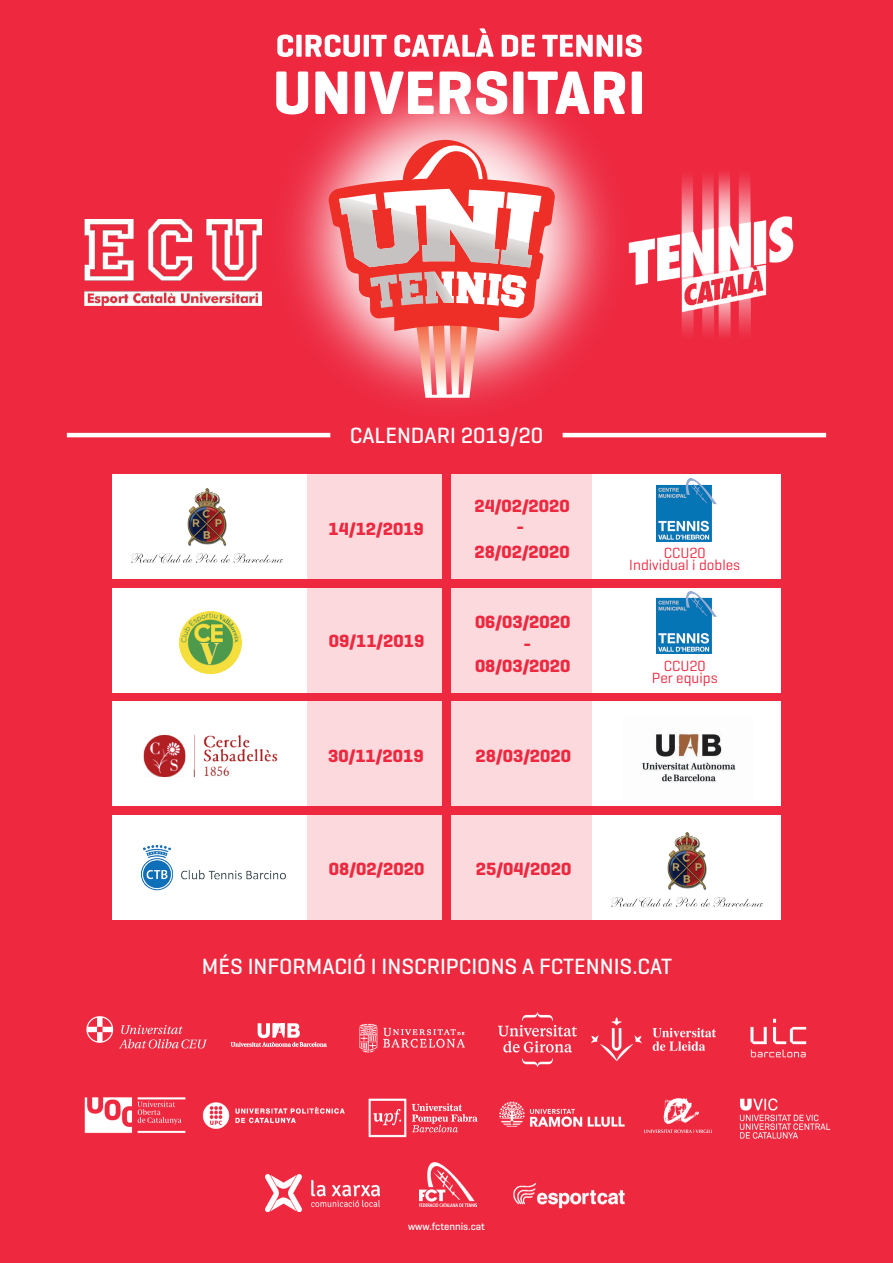
<style>
.page{position:relative;width:893px;height:1263px;background:#ed283f}
.page>*{position:absolute;margin:0;border:0;box-sizing:border-box;transform-origin:0 0}
.t1{font:500 22.5px "Geogrotesque";color:#fff}
.t2{font:700 18px/22px "Geogrotesque";color:#ed283f;text-align:center}
.t3{font:15px/12px "Geogrotesque";color:#ed283f;text-align:center}
.t4{font:500 10.65px "Geogrotesque";color:#fff}
</style>
<div class="page">
<hr style="left:67px;top:433px;width:263px;height:4px;background:#fff">
<hr style="left:563px;top:433px;width:263px;height:4px;background:#fff">
<img style="left:652px;top:173px;width:142px;height:163px">
<img style="left:85px;top:219px;width:162px;height:87px">
<img style="left:419px;top:1162px;width:57px;height:45px">
<img style="left:202px;top:1102px;width:143px;height:27px">
<img style="left:232px;top:1023px;width:95px;height:25px">
<img style="left:86px;top:1016px;width:146px;height:33px">
<img style="left:498px;top:1013px;width:78px;height:53px">
<img style="left:592px;top:1017px;width:123px;height:43px">
<img style="left:750px;top:1018px;width:57px;height:40px">
<img style="left:84px;top:1097px;width:102px;height:36px">
<img style="left:368px;top:1098px;width:110px;height:40px">
<img style="left:499px;top:1101px;width:126px;height:26px">
<img style="left:644px;top:1099px;width:66px;height:33px">
<img style="left:739px;top:1099px;width:91px;height:39px">
<img style="left:513px;top:1183px;width:112px;height:26px">
<img style="left:265px;top:1175px;width:115px;height:37px">
<img style="left:247px;top:46px;width:405px;height:389px">
<svg style="left:328px;top:143px;width:227px;height:255px;background:#ee8587"></svg>
<svg style="left:277px;top:35px;width:16px;height:22px"></svg>
<div style="left:296px;top:35px;width:6px;height:22px;background:#fff"></div>
<svg style="left:305px;top:35px;width:55px;height:22px"></svg>
<div style="left:364px;top:35px;width:5px;height:22px;background:#fff"></div>
<svg style="left:371px;top:35px;width:16px;height:22px"></svg>
<svg style="left:394px;top:28px;width:100px;height:29px"></svg>
<svg style="left:502px;top:35px;width:33px;height:22px"></svg>
<svg style="left:542px;top:35px;width:71px;height:22px"></svg>
<div style="left:617px;top:35px;width:5px;height:22px;background:#fff"></div>
<svg style="left:625px;top:35px;width:17px;height:22px"></svg>
<svg style="left:276px;top:71px;width:32px;height:43px"></svg>
<svg style="left:315px;top:71px;width:32px;height:43px"></svg>
<div style="left:355px;top:71px;width:10px;height:43px;background:#fff;border-radius:2px"></div>
<svg style="left:369px;top:71px;width:65px;height:43px"></svg>
<svg style="left:440px;top:71px;width:67px;height:43px;background:#f9c0c6"></svg>
<div style="left:513px;top:71px;width:10px;height:43px;background:#fff;border-radius:2px"></div>
<svg style="left:528px;top:71px;width:97px;height:43px"></svg>
<div style="left:632px;top:71px;width:10px;height:43px;background:#fff;border-radius:2px"></div>
<div style="left:112px;top:474px;width:330px;height:105px;background:#fff"></div>
<div style="left:112px;top:588px;width:330px;height:104px;background:#fff"></div>
<div style="left:112px;top:702px;width:330px;height:104px;background:#fff"></div>
<div style="left:112px;top:815px;width:330px;height:105px;background:#fff"></div>
<img style="left:179px;top:611px;width:63px;height:63px;border-radius:32px">
<img style="left:132px;top:488px;width:151px;height:76px">
<img style="left:143px;top:735px;width:135px;height:42px">
<img style="left:140px;top:844px;width:146px;height:47px">
<div style="left:451px;top:474px;width:330px;height:105px;background:#fff"></div>
<div style="left:451px;top:588px;width:330px;height:104px;background:#fff"></div>
<div style="left:451px;top:701px;width:330px;height:105px;background:#fff"></div>
<div style="left:451px;top:815px;width:330px;height:105px;background:#fff"></div>
<img style="left:612px;top:832px;width:151px;height:76px">
<img style="left:642px;top:733px;width:94px;height:49px">
<svg style="left:307px;top:474px;width:284px;height:446px;background:#f9c9cf"></svg>
<img style="left:656px;top:479px;width:61px;height:62px">
<img style="left:656px;top:591px;width:61px;height:63px">
<img style="left:359px;top:1023px;width:106px;height:30px">
<p class="t1" style="left:350px;top:421px;width:195px">CALENDARI 2019/20</p>
<p class="t2" style="left:329px;top:518px;width:97px">14/12/2019</p>
<p class="t2" style="left:329px;top:630px;width:97px">09/11/2019</p>
<p class="t2" style="left:328px;top:745px;width:97px">30/11/2019</p>
<p class="t2" style="left:329px;top:858px;width:97px">08/02/2020</p>
<p class="t2" style="left:474px;top:495px;width:97px;line-height:21.6px">24/02/2020 -</p>
<p class="t2" style="left:474px;top:540px;width:97px">28/02/2020</p>
<p class="t2" style="left:475px;top:611px;width:97px">06/03/2020 -<br>08/03/2020</p>
<p class="t2" style="left:476px;top:745px;width:97px">28/03/2020</p>
<p class="t2" style="left:476px;top:858px;width:97px">25/04/2020</p>
<p class="t3" style="left:629px;top:546px;width:112px">CCU20<br>Individual i dobles</p>
<p class="t3" style="left:652px;top:659px;width:67px">CCU20<br>Per equips</p>
<p class="t1" style="left:202px;top:952px;width:471px">MÉS INFORMACIÓ I INSCRIPCIONS A FCTENNIS.CAT</p>
<p class="t4" style="left:408px;top:1219px;width:78px">www.fctennis.cat</p>
</div>
